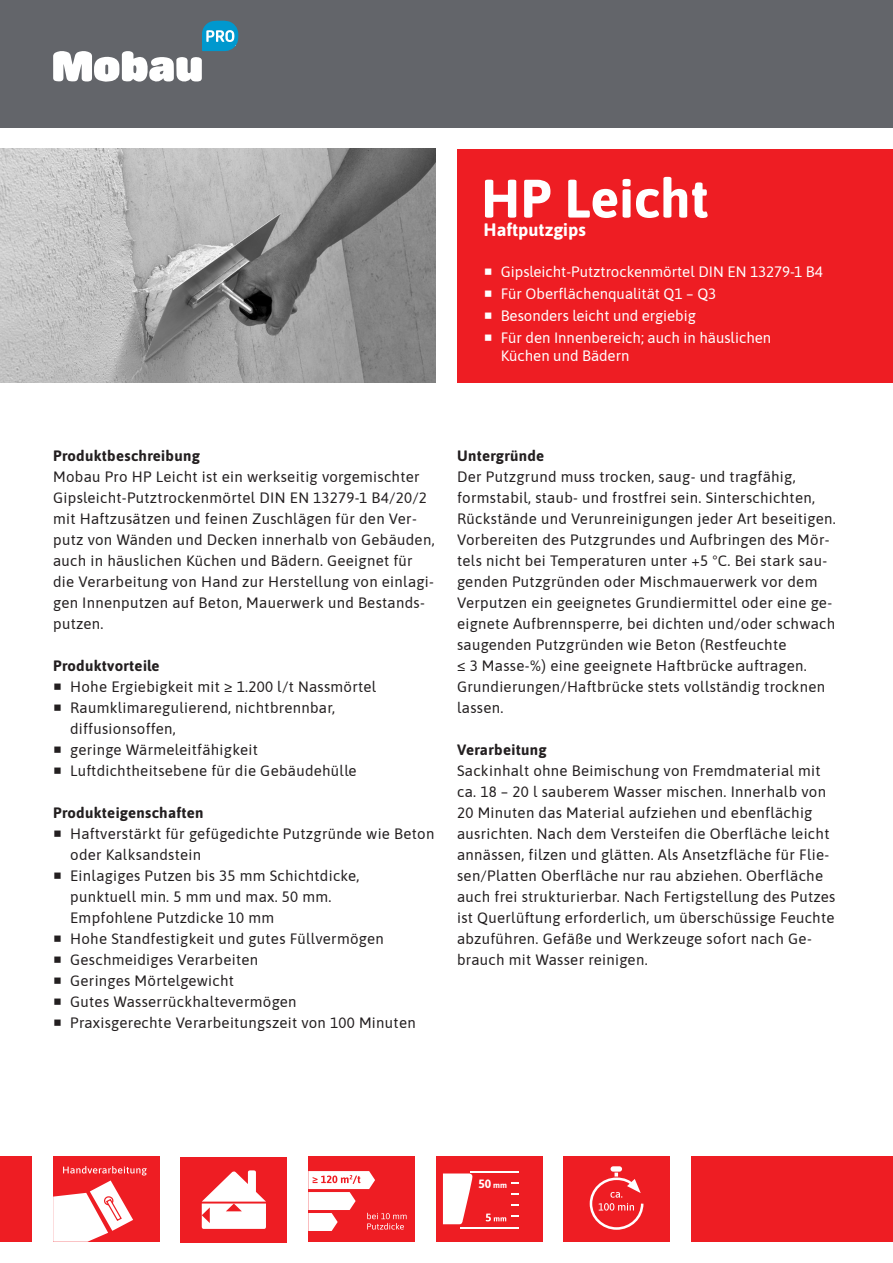
<style>
.page{position:relative;width:893px;height:1263px;background:#fff}
.page>*{position:absolute;margin:0;border:0;box-sizing:border-box;transform-origin:0 0}
.t1{font:700 54px "Asap";color:#fff}
.t2{font:700 18px "Asap";color:#fff}
.t3{font:15px/21px "Asap";letter-spacing:.02em;color:#231f20}
.t4{font:15px/22.2px "Asap";color:#fff}
.t5{font:700 15px "Asap";letter-spacing:.02em;color:#231f20}
.t6{font:700 12px "Asap";color:#fff}
.s1{font-size:8.25px}
</style>
<div class="page">
<div style="left:0;top:0;width:893px;height:128px;background:#63656a"></div>
<svg style="left:53px;top:20px;width:185px;height:62px"></svg>
<div style="left:457px;top:149px;width:436px;height:234px;background:#ee1d23"></div>
<div style="left:308px;top:1157px;width:107px;height:85px;background:#ee1d23"></div>
<div style="left:436px;top:1157px;width:106px;height:85px;background:#ee1d23"></div>
<svg style="left:443px;top:1173px;width:29px;height:51px"></svg>
<hr style="left:471px;top:1171px;width:48px;height:2px;background:#fff">
<hr style="left:461px;top:1226px;width:58px;height:2px;background:#fff">
<svg style="left:512px;top:1215px;width:7px;height:2px"></svg>
<svg style="left:512px;top:1204px;width:7px;height:2px"></svg>
<svg style="left:512px;top:1193px;width:7px;height:2px"></svg>
<svg style="left:511px;top:1182px;width:8px;height:2px"></svg>
<svg style="left:486px;top:1213px;width:20px;height:8px"></svg>
<div style="left:181px;top:1157px;width:106px;height:85px;background:#ee1d23"></div>
<svg style="left:202px;top:1170px;width:64px;height:59px"></svg>
<div style="left:563px;top:1157px;width:107px;height:85px;background:#ee1d23"></div>
<div style="left:610px;top:1166px;width:12px;height:6px;background:#fff;border-radius:3px"></div>
<div style="left:0;top:1157px;width:32px;height:85px;background:#ee1d23"></div>
<div style="left:691px;top:1157px;width:202px;height:85px;background:#ee1d23"></div>
<img style="left:0;top:149px;width:436px;height:234px">
<div style="left:53px;top:1157px;width:106px;height:85px;background:#ee1d23"></div>
<svg style="left:53px;top:1166px;width:94px;height:76px"></svg>
<svg style="left:589px;top:1172px;width:55px;height:58px"></svg>
<svg style="left:308px;top:1171px;width:99px;height:60px"></svg>
<h1 class="t1" style="left:481px;top:161px;width:230px">HP Leicht</h1>
<p class="t2" style="left:484px;top:217px;width:104px">Haftputzgips</p>
<p class="t4" style="left:501px;top:259px;width:324px">Gipsleicht-Putztrockenmörtel DIN EN 13279-1 B4<br>Für Oberflächenqualität Q1 – Q3<br>Besonders leicht und ergiebig<br>Für den Innenbereich; auch in häuslichen</p>
<p class="t4" style="left:501px;top:344px;width:130px">Küchen und Bädern</p>
<p class="t5" style="left:53px;top:445px;width:148px">Produktbeschreibung</p>
<p class="t3" style="left:53px;top:465px;width:383px">Mobau Pro HP Leicht ist ein werkseitig vorgemischter Gipsleicht-Putztrockenmörtel DIN EN 13279-1 B4/20/2 mit Haftzusätzen und feinen Zuschlägen für den Ver&shy;putz von Wänden und Decken innerhalb von Gebäuden, auch in häuslichen Küchen und Bädern. Geeignet für die Verarbeitung von Hand zur Herstellung von einlagi&shy;gen Innenputzen auf Beton, Mauerwerk und Bestands&shy;putzen.</p>
<p class="t5" style="left:53px;top:655px;width:108px">Produktvorteile</p>
<p class="t3" style="left:70px;top:675px;width:308px">Hohe Ergiebigkeit mit ≥ 1.200 l/t Nassmörtel Raumklimaregulierend, nichtbrennbar, diffusionsoffen,<br>geringe Wärmeleitfähigkeit Luftdichtheitsebene für die Gebäudehülle</p>
<p class="t5" style="left:53px;top:802px;width:152px">Produkteigenschaften</p>
<p class="t3" style="left:70px;top:822px;width:366px">Haftverstärkt für gefügedichte Putzgründe wie Beton oder Kalksandstein<br>Einlagiges Putzen bis 35 mm Schichtdicke,<br>punktuell min. 5 mm und max. 50 mm.<br>Empfohlene Putzdicke 10 mm<br>Hohe Standfestigkeit und gutes Füllvermögen Geschmeidiges Verarbeiten<br>Geringes Mörtelgewicht<br>Gutes Wasserrückhaltevermögen<br>Praxisgerechte Verarbeitungszeit von 100 Minuten</p>
<p class="t5" style="left:457px;top:445px;width:89px">Untergründe</p>
<p class="t3" style="left:457px;top:465px;width:380px">Der Putzgrund muss trocken, saug- und tragfähig, formstabil, staub- und frostfrei sein. Sinterschichten, Rückstände und Verunreinigungen jeder Art beseitigen.<br>Vorbereiten des Putzgrundes und Aufbringen des Mör&shy;tels nicht bei Temperaturen unter +5 °C. Bei stark sau&shy;genden Putzgründen oder Mischmauerwerk vor dem Verputzen ein geeignetes Grundiermittel oder eine ge&shy;eignete Aufbrennsperre, bei dichten und/oder schwach saugenden Putzgründen wie Beton (Restfeuchte<br>≤ 3 Masse-%) eine geeignete Haftbrücke auftragen.<br>Grundierungen/Haftbrücke stets vollständig trocknen lassen.</p>
<p class="t5" style="left:457px;top:739px;width:91px">Verarbeitung</p>
<p class="t3" style="left:457px;top:759px;width:380px">Sackinhalt ohne Beimischung von Fremdmaterial mit ca. 18 – 20 l sauberem Wasser mischen. Innerhalb von 20 Minuten das Material aufziehen und ebenflächig ausrichten. Nach dem Versteifen die Oberfläche leicht annässen, filzen und glätten. Als Ansetzfläche für Flie&shy;sen/Platten Oberfläche nur rau abziehen. Oberfläche auch frei strukturierbar. Nach Fertigstellung des Putzes ist Querlüftung erforderlich, um überschüssige Feuchte abzuführen. Gefäße und Werkzeuge sofort nach Ge&shy;brauch mit Wasser reinigen.</p>
<p class="t6" style="left:478px;top:1175px;width:30px">50 <span class="s1">mm</span></p>
</div>
